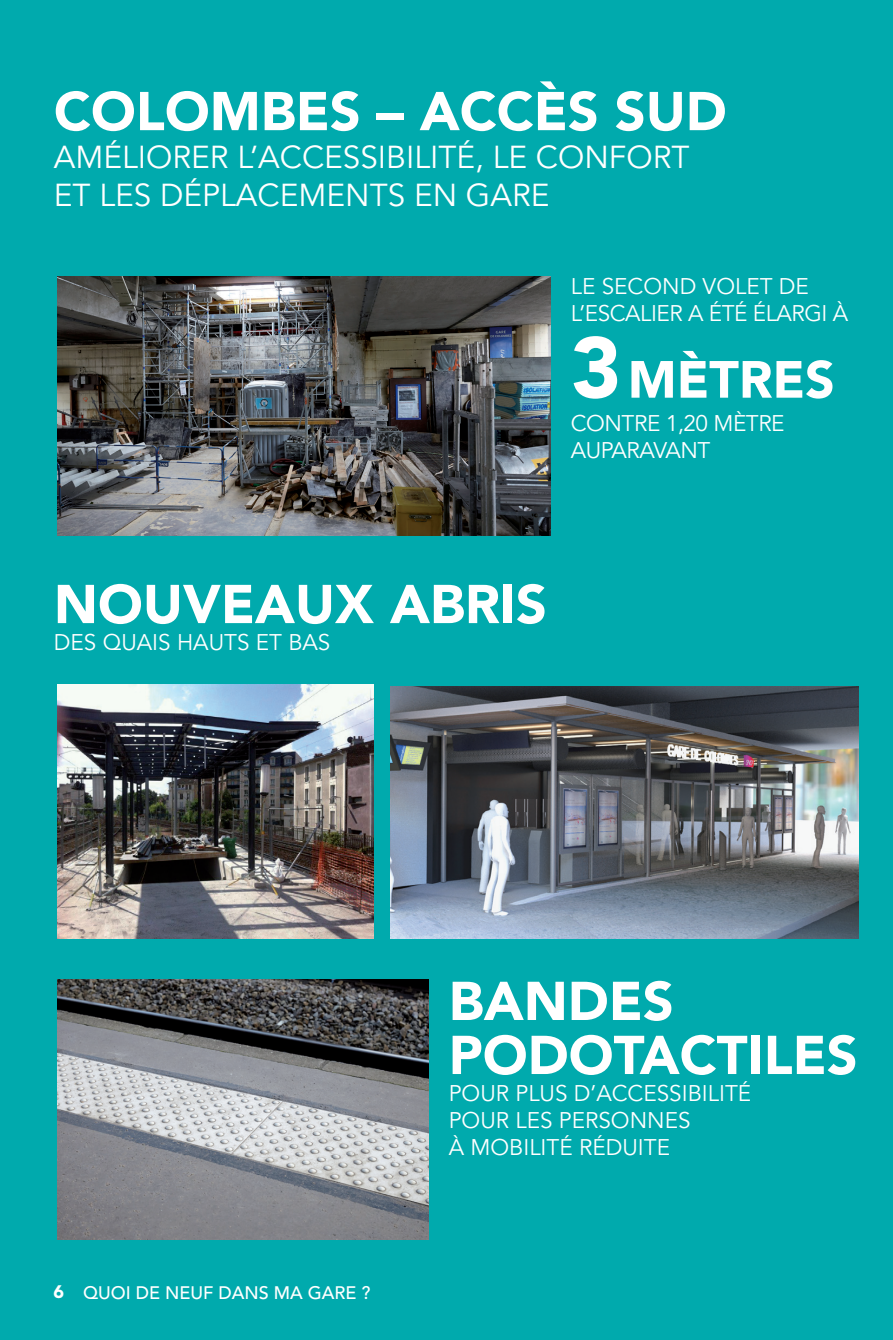
<style>
.page{position:relative;width:893px;height:1340px;background:#fff}
.page>*{position:absolute;margin:0;border:0;box-sizing:border-box;transform-origin:0 0}
.t1{font:900 54px/54px "Avenir LT Std";color:#fff}
.t2{font:900 51.75px "Avenir LT Std";color:#fff}
.t3{font:31.5px "Avenir LT Std";color:#fff}
.t4{font:22.5px "Avenir LT Std";color:#fff}
.t5{font:22.5px "Avenir LT Std";letter-spacing:-.02em;color:#fff}
.t6{font:500 18px "Avenir LT Std";color:#fff}
.s1{font-size:85.5px}
.s2{font-weight:900}
</style>
<div class="page">
<div style="left:0;top:0;width:893px;height:1339px;background:#00aaad"></div>
<img style="left:57px;top:276px;width:493px;height:259px">
<img style="left:57px;top:979px;width:372px;height:260px">
<img style="left:390px;top:686px;width:468px;height:252px">
<img style="left:57px;top:684px;width:316px;height:254px">
<h1 class="t1" style="left:54px;top:84px;width:403px">COLOM BES – ACCÈS</h1>
<h1 class="t1" style="left:615px;top:84px;width:113px">SU D</h1>
<h3 class="t3" style="left:54px;top:139px;width:43px">AMÉL</h3>
<h3 class="t3" style="left:138px;top:139px;width:143px">IORER L’ACC</h3>
<h3 class="t3" style="left:324px;top:139px;width:347px">ESS IB ILITÉ, LE CONFORT</h3>
<h3 class="t3" style="left:54px;top:177px;width:127px">ET LES DÉPLAC</h3>
<h3 class="t3" style="left:280px;top:177px;width:271px">EM ENTS EN GARE</h3>
<p class="t4" style="left:571px;top:273px;width:75px">LE SECOND</p>
<p class="t4" style="left:703px;top:273px;width:108px">VOLET DE</p>
<p class="t4" style="left:571px;top:300px;width:42px">L’ESCAL</p>
<p class="t4" style="left:651px;top:300px;width:199px">IER A ÉTÉ ÉLARGI À</p>
<h2 class="t2" style="left:571px;top:348px;width:265px"><span class="s1">3</span>MÈTRES</h2>
<p class="t4" style="left:571px;top:411px;width:17px">CON</p>
<p class="t5" style="left:622px;top:411px;width:165px">TRE 1,20 M ÈTRE</p>
<p class="t4" style="left:571px;top:438px;width:16px">AUPA</p>
<p class="t4" style="left:627px;top:438px;width:85px">RAVAN T</p>
<h1 class="t1" style="left:54px;top:577px;width:42px">NOU</h1>
<h1 class="t1" style="left:183px;top:577px;width:75px">VEAU</h1>
<h1 class="t1" style="left:335px;top:577px;width:210px">X ABRIS</h1>
<p class="t4" style="left:54px;top:629px;width:278px">DES QUAI S HAUTS ET BAS</p>
<p class="t6" style="left:54px;top:1281px;width:42px"><span class="s2">6</span> QUOI</p>
<p class="t6" style="left:136px;top:1281px;width:42px">DE NEUF</p>
<p class="t6" style="left:219px;top:1281px;width:14px">DANS</p>
<p class="t6" style="left:274px;top:1281px;width:98px">MA GARE ?</p>
<h1 class="t1" style="left:449px;top:974px;width:410px">BAN DES<br>PODOTACTIL ES</h1>
<p class="t4" style="left:449px;top:1080px;width:80px">POU R PLUS</p>
<p class="t4" style="left:574px;top:1080px;width:40px">D’ACC</p>
<p class="t4" style="left:643px;top:1080px;width:106px">ESSIBILITÉ</p>
<p class="t4" style="left:449px;top:1107px;width:16px">POU</p>
<p class="t4" style="left:496px;top:1107px;width:120px">R LES PERSONN</p>
<p class="t4" style="left:665px;top:1107px;width:24px">ES</p>
<p class="t4" style="left:449px;top:1134px;width:40px">À MOB</p>
<p class="t4" style="left:523px;top:1134px;width:84px">ILITÉ RÉDU</p>
<p class="t4" style="left:638px;top:1134px;width:34px">ITE</p>
</div>
